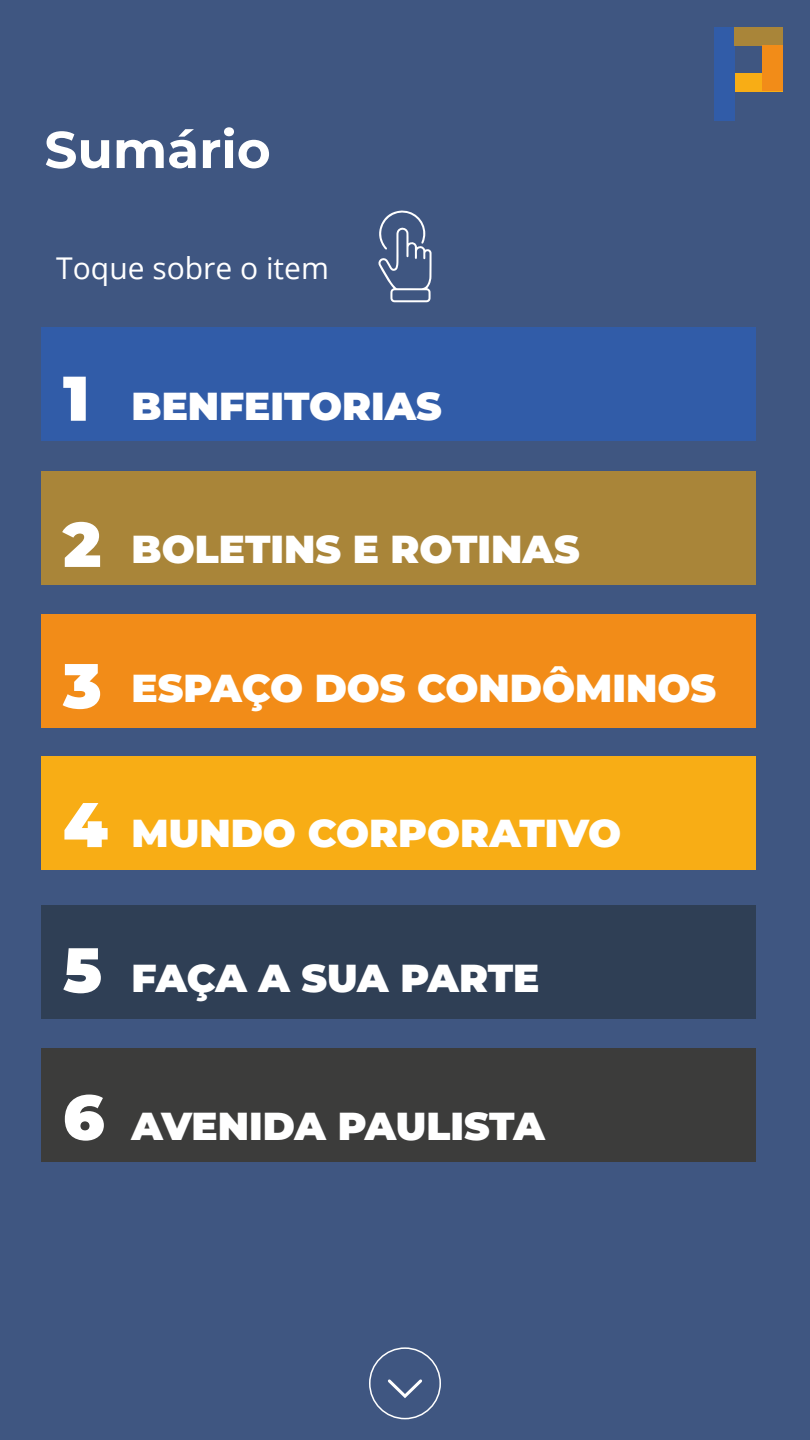
<style>
.page{position:relative;width:810px;height:1440px;background:#3f5681}
.page>*{position:absolute;margin:0;border:0;box-sizing:border-box;transform-origin:0 0}
.t1{font:700 51.75px "Montserrat";color:#fff}
.t2{font:900 39px "Montserrat";color:#fff}
.t3{font:30px "Open Sans";color:#fff}
.s1{font-size:63px}
</style>
<div class="page">
<div style="left:369px;top:1347px;width:72px;height:72px;border:2px solid #fff;border-radius:50%"></div>
<svg style="left:388px;top:1379px;width:34px;height:19px"></svg>
<div style="left:41px;top:327px;width:715px;height:114px;background:#315ca8"></div>
<div style="left:41px;top:471px;width:715px;height:114px;background:#a98539"></div>
<div style="left:41px;top:614px;width:715px;height:114px;background:#f28c18"></div>
<div style="left:41px;top:756px;width:715px;height:114px;background:#f8ad15"></div>
<div style="left:41px;top:905px;width:715px;height:114px;background:#2f3f55"></div>
<div style="left:41px;top:1048px;width:715px;height:114px;background:#3c3c3b"></div>
<div style="left:734px;top:73px;width:49px;height:18px;background:#f8ad15"></div>
<div style="left:714px;top:27px;width:20px;height:94px;background:#315ca8"></div>
<div style="left:734px;top:27px;width:49px;height:19px;background:#a98539"></div>
<div style="left:763px;top:46px;width:20px;height:45px;background:#f28c18"></div>
<svg style="left:378px;top:210px;width:54px;height:92px"></svg>
<h1 class="t1" style="left:44px;top:112px;width:228px">Sumário</h1>
<p class="t3" style="left:56px;top:248px;width:274px">Toque sobre o item</p>
<p class="t2" style="left:63px;top:377px;width:380px"><span class="s1">1</span> BENFEITORIAS</p>
<p class="t2" style="left:63px;top:520px;width:518px"><span class="s1">2</span> BOLETINS E ROTINAS</p>
<p class="t2" style="left:63px;top:659px;width:655px"><span class="s1">3</span> ESPAÇO DOS CONDÔMINOS</p>
<p class="t2" style="left:63px;top:804px;width:560px"><span class="s1">4</span> MUNDO CORPORATIVO</p>
<p class="t2" style="left:63px;top:949px;width:478px"><span class="s1">5</span> FAÇA A SUA PARTE</p>
<p class="t2" style="left:63px;top:1097px;width:483px"><span class="s1">6</span> AVENIDA PAULISTA</p>
</div>
